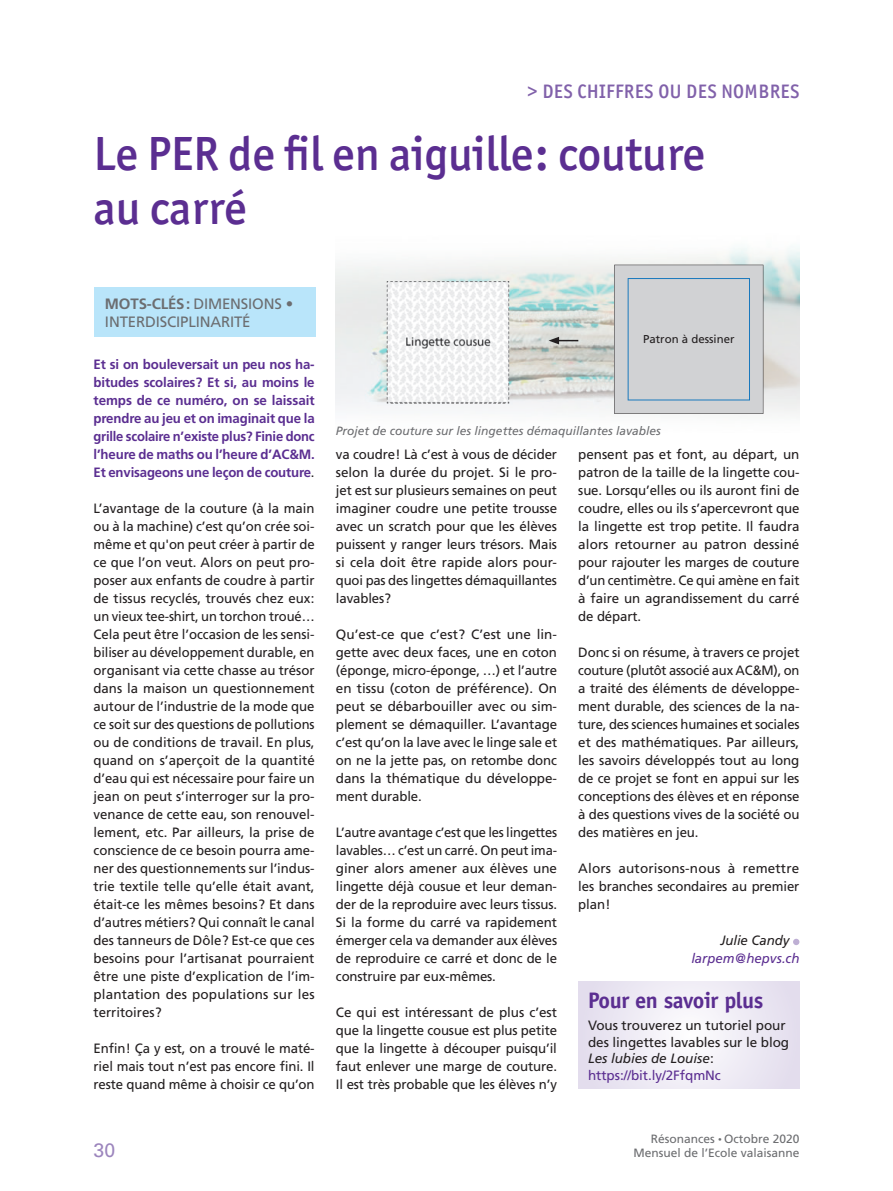
<style>
.page{position:relative;width:893px;height:1191px;background:#fff}
.page>*{position:absolute;margin:0;border:0;box-sizing:border-box;transform-origin:0 0}
.t1{font:500 48px/54px "Officina San ITC";letter-spacing:-.005em;color:#5b2e91}
.t2{font:700 22.5px "Officina Sans";letter-spacing:-.02em;color:#5b2e91}
.t3{font:500 19.5px "Officina San ITC";letter-spacing:.02em;color:#8161aa}
.t4{font:19.5px "Univers LT Std";color:#9c85bd}
.t5{font:15px/18px "Frutiger";letter-spacing:-.01em;color:#6c6d70}
.t6{font:13.5px/18px "Frutiger";letter-spacing:-.01em;color:#231f20;text-align:justify}
.t7{font:13.5px/18px "Frutiger";letter-spacing:-.01em;color:#231f20;text-align:justify;scale:.96 1}
.t8{font:700 13.5px/18px "Frutiger";letter-spacing:-.01em;color:#5b2e91;text-align:justify}
.t9{font:italic 13.5px "Frutiger";color:#5b2e91}
.t10{font:italic 13.5px "Frutiger";letter-spacing:-.005em;color:#231f20}
.t11{font:italic 12px "Frutiger";color:#6c6d70}
.t12{font:12px "Frutiger";color:#6c6d70}
.t13{font:11.4px "Frutiger";color:#231f20}
.s1{font-weight:700}
.s2{font-weight:400;color:#231f20}
.s3{font-style:italic}
.s4{color:#5b2e91}
.s5{font-size:7.5px}
</style>
<div class="page">
<img style="left:336px;top:248px;width:464px;height:166px">
<div style="left:94px;top:287px;width:222px;height:50px;background:#b9e5fa"></div>
<div style="left:793px;top:938px;width:6px;height:7px;background:#beafd4;border-radius:50%"></div>
<svg style="left:578px;top:981px;width:222px;height:107px"></svg>
<img style="left:387px;top:281px;width:122px;height:122px">
<div style="left:614px;top:265px;width:149px;height:149px;background:#d1d2d4"></div>
<svg style="left:549px;top:337px;width:29px;height:7px"></svg>
<h3 class="t3" style="left:528px;top:80px;width:273px">&gt; DES CHIFFRES OU DES NOMBRES</h3>
<h1 class="t1" style="left:94px;top:127px;width:613px">Le PER de fil en aiguille : couture au carré</h1>
<p class="t5" style="left:105px;top:295px;width:190px"><span class="s1">MOTS-CLÉS:</span> DIMENSIONS •<br>INTERDISCIPLINARITÉ</p>
<p class="t8" style="left:94px;top:355px;width:223px">Et si on bouleversait un peu nos ha&shy;bitudes scolaires? Et si, au moins le temps de ce numéro, on se laissait prendre au jeu et on imaginait que la grille scolaire n’existe plus? Finie donc l’heure de maths ou l’heure d’AC&amp;M.<br>Et envisageons une leçon de couture<span class="s2">.</span></p>
<p class="t6" style="left:94px;top:499px;width:223px">L’avantage de la couture (à la main ou à la machine) c’est qu’on crée soi&shy;même et qu'on peut créer à partir de ce que l’on veut. Alors on peut pro&shy;poser aux enfants de coudre à partir de tissus recyclés, trouvés chez eux: un vieux tee-shirt, un torchon troué… Cela peut être l’occasion de les sensi&shy;biliser au développement durable, en organisant via cette chasse au trésor dans la maison un questionnement autour de l’industrie de la mode que ce soit sur des questions de pollutions ou de conditions de travail. En plus, quand on s’aperçoit de la quantité d’eau qui est nécessaire pour faire un jean on peut s’interroger sur la pro&shy;venance de cette eau, son renouvel&shy;lement, etc. Par ailleurs, la prise de conscience de ce besoin pourra ame&shy;ner des questionnements sur l’indus&shy;trie textile telle qu’elle était avant, était-ce les mêmes besoins? Et dans d’autres métiers? Qui connaît le canal des tanneurs de Dôle? Est-ce que ces besoins pour l’artisanat pourraient être une piste d’explication de l’im&shy;plantation des populations sur les territoires?</p>
<p class="t6" style="left:94px;top:1039px;width:223px">Enfin! Ça y est, on a trouvé le maté&shy;riel mais tout n’est pas encore fini. Il reste quand même à choisir ce qu’on</p>
<p class="t13" style="left:643px;top:332px;width:93px">Patron à dessiner</p>
<p class="t13" style="left:611px;top:335px;width:93px">Patron à dessiner</p>
<p class="t11" style="left:336px;top:424px;width:326px">Projet de couture sur les lingettes démaquillantes lavables</p>
<p class="t6" style="left:336px;top:445px;width:223px">va coudre! Là c’est à vous de décider selon la durée du projet. Si le pro&shy;jet est sur plusieurs semaines on peut imaginer coudre une petite trousse avec un scratch pour que les élèves puissent y ranger leurs trésors. Mais si cela doit être rapide alors pour&shy;quoi pas des lingettes démaquillantes lavables?</p>
<p class="t6" style="left:336px;top:625px;width:223px">Qu’est-ce que c’est? C’est une lin&shy;gette avec deux faces, une en coton (éponge, micro-éponge, …) et l’autre en tissu (coton de préférence). On peut se débarbouiller avec ou sim&shy;plement se démaquiller. L’avantage c’est qu’on la lave avec le linge sale et on ne la jette pas, on retombe donc dans la thématique du développe&shy;ment durable.</p>
<p class="t7" style="left:336px;top:823px;width:232px">L’autre avantage c’est que les lingettes lavables… c’est un carré. On peut ima&shy;giner alors amener aux élèves une lingette déjà cousue et leur deman&shy;der de la reproduire avec leurs tissus.<br>Si la forme du carré va rapidement émerger cela va demander aux élèves de reproduire ce carré et donc de le construire par eux-mêmes.</p>
<p class="t6" style="left:336px;top:1003px;width:223px">Ce qui est intéressant de plus c’est que la lingette cousue est plus petite que la lingette à découper puisqu’il faut enlever une marge de couture.<br>Il est très probable que les élèves n’y</p>
<p class="t6" style="left:578px;top:445px;width:223px">pensent pas et font, au départ, un patron de la taille de la lingette cou&shy;sue. Lorsqu’elles ou ils auront fini de coudre, elles ou ils s’apercevront que la lingette est trop petite. Il faudra alors retourner au patron dessiné pour rajouter les marges de couture d’un centimètre. Ce qui amène en fait à faire un agrandissement du carré de départ.</p>
<p class="t6" style="left:578px;top:643px;width:223px">Donc si on résume, à travers ce projet couture (plutôt associé aux AC&amp;M), on a traité des éléments de développe&shy;ment durable, des sciences de la na&shy;ture, des sciences humaines et sociales et des mathématiques. Par ailleurs, les savoirs développés tout au long de ce projet se font en appui sur les conceptions des élèves et en réponse à des questions vives de la société ou des matières en jeu.</p>
<p class="t6" style="left:578px;top:859px;width:223px">Alors autorisons-nous à remettre les branches secondaires au premier plan!</p>
<p class="t10" style="left:720px;top:932px;width:71px">Julie Candy</p>
<p class="t9" style="left:691px;top:950px;width:109px">larpem@hepvs.ch</p>
<h2 class="t2" style="left:588px;top:986px;width:177px">Pour en savoir plus</h2>
<p class="t6" style="left:588px;top:1017px;width:203px;line-height:16.5px;text-align:left">Vous trouverez un tutoriel pour des lingettes lavables sur le blog<br><span class="s3">Les lubies de Louise</span>: <span class="s4">https://bit.ly/2FfqmNc</span></p>
<p class="t12" style="left:651px;top:1131px;width:150px">Résonances <span class="s5">•</span> Octobre 2020</p>
<h3 class="t4" style="left:94px;top:1138px;width:23px">30</h3>
<p class="t12" style="left:633px;top:1145px;width:168px">Mensuel de l’Ecole valaisanne</p>
</div>
